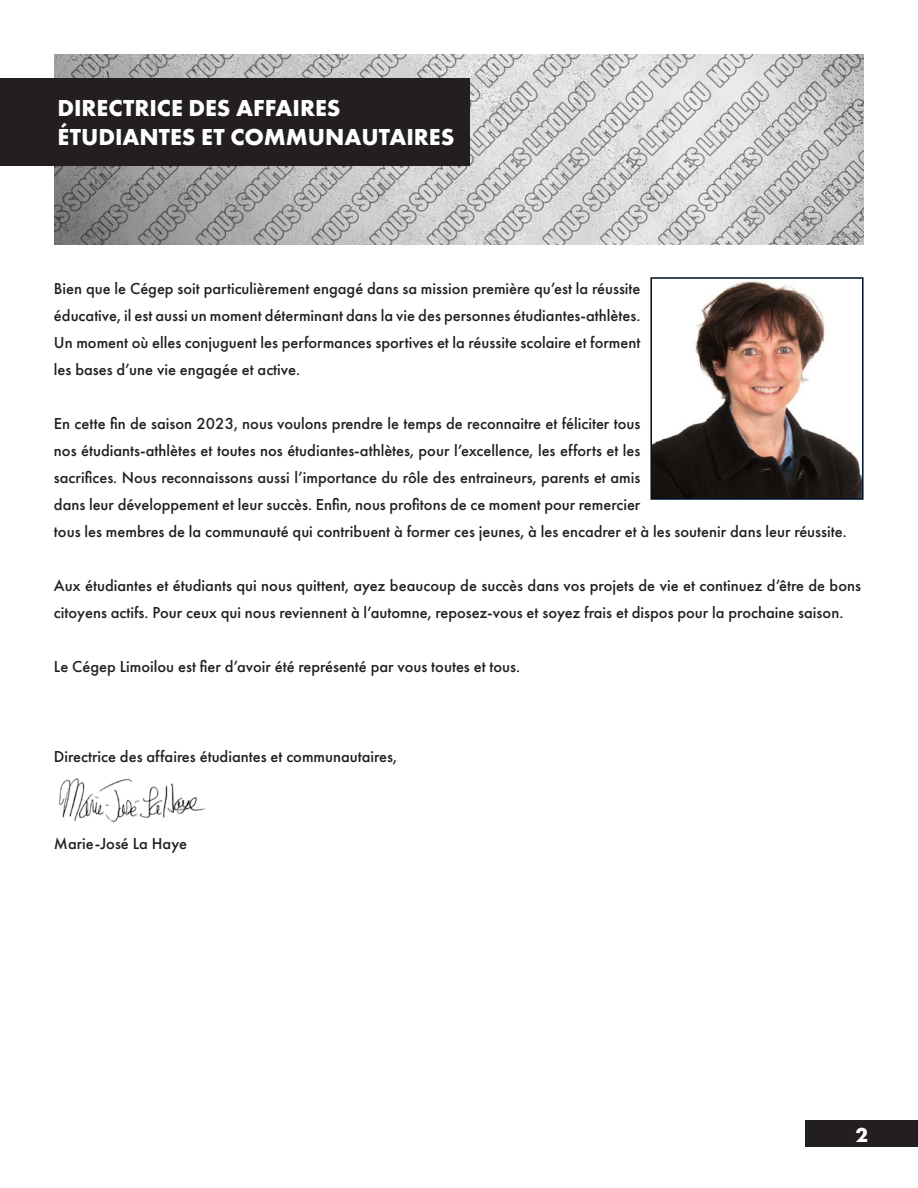
<style>
.page{position:relative;width:918px;height:1188px;background:#fff}
.page>*{position:absolute;margin:0;border:0;box-sizing:border-box;transform-origin:0 0}
.t1{font:700 24px "Futura PT";color:#fff}
.t2{font:700 21px "Futura PT";color:#fff}
.t3{font:500 16.5px/27px "Futura PT";color:#231f20}
</style>
<div class="page">
<div style="left:806px;top:1121px;width:112px;height:26px;background:#231f20"></div>
<img style="left:54px;top:54px;width:810px;height:191px">
<div style="left:0;top:78px;width:470px;height:88px;background:#231f20"></div>
<img style="left:59px;top:778px;width:146px;height:44px">
<img style="left:653px;top:280px;width:208px;height:217px">
<div style="left:650px;top:277px;width:214px;height:223px;border:2px solid #00102c"></div>
<p class="t1" style="left:57px;top:93px;width:285px">DIRECTRICE DES AFFAIRES</p>
<p class="t1" style="left:57px;top:121px;width:398px">ÉTUDIANTES ET COMMUNAUTAIRES</p>
<p class="t3" style="left:54px;top:275px;width:588px;text-align:justify">Bien que le Cégep soit particulièrement engagé dans sa mission première qu’est la réussite éducative, il est aussi un moment déterminant dans la vie des personnes étudiantes-athlètes.<br>Un moment où elles conjuguent les performances sportives et la réussite scolaire et forment les bases d’une vie engagée et active.</p>
<p class="t3" style="left:54px;top:410px;width:794px">En cette fin de saison 2023, nous voulons prendre le temps de reconnaitre et féliciter tous<br>nos étudiants-athlètes et toutes nos étudiantes-athlètes, pour l’excellence, les efforts et les<br>sacrifices. Nous reconnaissons aussi l’importance du rôle des entraineurs, parents et amis<br>dans leur développement et leur succès. Enfin, nous profitons de ce moment pour remercier<br>tous les membres de la communauté qui contribuent à former ces jeunes, à les encadrer et à les soutenir dans leur réussite.</p>
<p class="t3" style="left:54px;top:572px;width:809px">Aux étudiantes et étudiants qui nous quittent, ayez beaucoup de succès dans vos projets de vie et continuez d’être de bons citoyens actifs. Pour ceux qui nous reviennent à l’automne, reposez-vous et soyez frais et dispos pour la prochaine saison.</p>
<p class="t3" style="left:54px;top:653px;width:468px">Le Cégep Limoilou est fier d’avoir été représenté par vous toutes et tous.</p>
<p class="t3" style="left:54px;top:743px;width:345px">Directrice des affaires étudiantes et communautaires,</p>
<p class="t3" style="left:54px;top:830px;width:135px">Marie-José La Haye</p>
<p class="t2" style="left:856px;top:1121px;width:14px">2</p>
</div>
